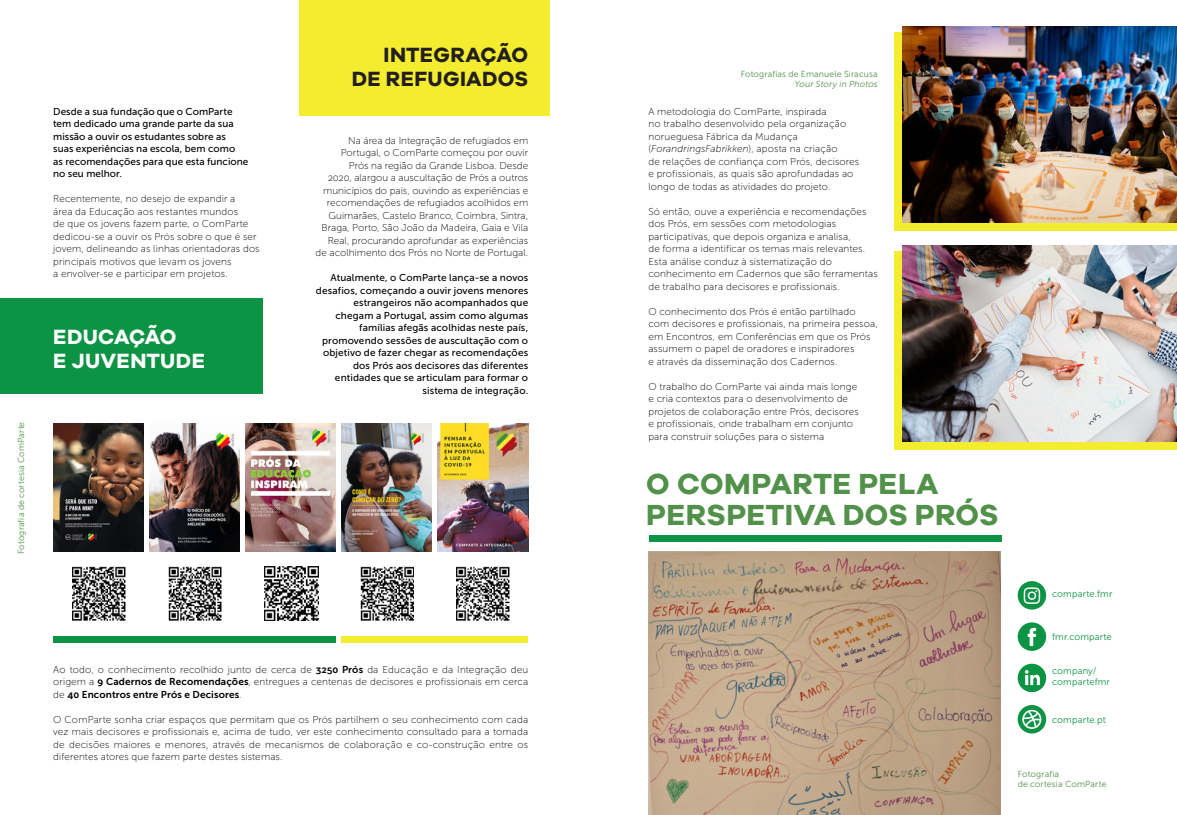
<style>
.page{position:relative;width:1177px;height:815px;background:#fff}
.page>*{position:absolute;margin:0;border:0;box-sizing:border-box;transform-origin:0 0}
.t1{font:700 30px/31.2px "Galyon";letter-spacing:.005em;color:#52914a}
.t2{font:700 21.25px/23.8px "Galyon";letter-spacing:.015em;color:#231f20;text-align:right}
.t3{font:700 21.25px/23.8px "Galyon";letter-spacing:.01em;color:#fff}
.t4{font:10px/12.5px "Museo Sans 100";letter-spacing:.01em;color:#000}
.t5{font:10px/12.5px "Museo Sans 500";letter-spacing:.01em;color:#000}
.t6{font:9.38px/11.2px "Museo Sans 300";letter-spacing:.015em;color:#0d9344}
.CorpoTExtoOk{font:8.75px/10px "Museo Sans 300";letter-spacing:.015em;color:#52914a;text-align:right}
.s1{font-family:"Museo Sans 700"}
.s2{font-style:italic}
</style>
<div class="page">
<div style="left:299px;top:0;width:250px;height:115px;background:#f4ed2f"></div>
<div style="left:0;top:298px;width:262px;height:96px;background:#0d9344"></div>
<img style="left:53px;top:424px;width:91px;height:128px">
<img style="left:149px;top:424px;width:91px;height:128px">
<img style="left:245px;top:424px;width:91px;height:128px">
<img style="left:341px;top:424px;width:91px;height:128px">
<img style="left:437px;top:424px;width:91px;height:127px">
<div style="left:342px;top:636px;width:186px;height:7px;background:#f4ed2f"></div>
<div style="left:53px;top:636px;width:283px;height:7px;background:#0d9344"></div>
<div style="left:648px;top:535px;width:353px;height:7px;background:#0d9344"></div>
<img style="left:72px;top:567px;width:53px;height:53px">
<img style="left:168px;top:567px;width:53px;height:53px">
<img style="left:265px;top:567px;width:53px;height:53px">
<img style="left:360px;top:567px;width:54px;height:53px">
<img style="left:456px;top:567px;width:53px;height:53px">
<div style="left:894px;top:32px;width:282px;height:199px;background:#f4ed2f"></div>
<div style="left:894px;top:252px;width:282px;height:198px;background:#f4ed2f"></div>
<img style="left:902px;top:27px;width:274px;height:196px">
<img style="left:902px;top:246px;width:274px;height:196px">
<img style="left:648px;top:551px;width:352px;height:264px">
<svg style="left:1017px;top:622px;width:29px;height:29px"></svg>
<svg style="left:1017px;top:581px;width:29px;height:29px"></svg>
<svg style="left:1017px;top:664px;width:29px;height:28px"></svg>
<svg style="left:1017px;top:705px;width:29px;height:28px"></svg>
<p class="CorpoTExtoOk" style="left:16px;top:554px;width:134px;rotate:-90deg">Fotografia de cortesia ComParte</p>
<p class="t5" style="left:53px;top:105px;width:197px">Desde a sua fundação que o ComParte tem dedicado uma grande parte da sua missão a ouvir os estudantes sobre as suas experiências na escola, bem como<br>as recomendações para que esta funcione no seu melhor.</p>
<p class="t4" style="left:53px;top:193px;width:208px">Recentemente, no desejo de expandir a<br>área da Educação aos restantes mundos<br>de que os jovens fazem parte, o ComParte dedicou-se a ouvir os Prós sobre o que é ser jovem, delineando as linhas orientadoras dos principais motivos que levam os jovens<br>a envolver-se e participar em projetos.</p>
<p class="t3" style="left:53px;top:324px;width:153px">EDUCAÇÃO<br>E JUVENTUDE</p>
<p class="t2" style="left:351px;top:43px;width:178px">INTEGRAÇÃO<br>DE REFUGIADOS</p>
<p class="t4" style="left:315px;top:134px;width:214px;text-align:right">Na área da Integração de refugiados em Portugal, o ComParte começou por ouvir<br>Prós na região da Grande Lisboa. Desde<br>2020, alargou a auscultação de Prós a outros municípios do país, ouvindo as experiências e recomendações de refugiados acolhidos em Guimarães, Castelo Branco, Coimbra, Sintra, Braga, Porto, São João da Madeira, Gaia e Vila Real, procurando aprofundar as experiências de acolhimento dos Prós no Norte de Portugal.</p>
<p class="t5" style="left:316px;top:272px;width:214px;text-align:right">Atualmente, o ComParte lança-se a novos desafios, começando a ouvir jovens menores estrangeiros não acompanhados que chegam a Portugal, assim como algumas famílias afegãs acolhidas neste país, promovendo sessões de auscultação com o objetivo de fazer chegar as recomendações dos Prós aos decisores das diferentes entidades que se articulam para formar o sistema de integração.</p>
<p class="t4" style="left:53px;top:663px;width:476px;text-align:justify">Ao todo, o conhecimento recolhido junto de cerca de <span class="s1">3250 Prós</span> da Educação e da Integração deu origem a <span class="s1">9 Cadernos de Recomendações</span>, entregues a centenas de decisores e profissionais em cerca de <span class="s1">40 Encontros entre Prós e Decisores</span>.</p>
<p class="t4" style="left:53px;top:713px;width:476px;text-align:justify">O ComParte sonha criar espaços que permitam que os Prós partilhem o seu conhecimento com cada vez mais decisores e profissionais e, acima de tudo, ver este conhecimento consultado para a tomada de decisões maiores e menores, através de mecanismos de colaboração e co-construção entre os diferentes atores que fazem parte destes sistemas.</p>
<p class="CorpoTExtoOk" style="left:740px;top:69px;width:139px">Fotografias de Emanuele Siracusa<br><span class="s2">Your Story in Photos</span></p>
<p class="t4" style="left:648px;top:105px;width:212px">A metodologia do ComParte, inspirada<br>no trabalho desenvolvido pela organização norueguesa Fábrica da Mudança (<span class="s2">ForandringsFabrikken</span>), aposta na criação<br>de relações de confiança com Prós, decisores e profissionais, as quais são aprofundadas ao longo de todas as atividades do projeto.</p>
<p class="t4" style="left:648px;top:205px;width:231px">Só então, ouve a experiência e recomendações dos Prós, em sessões com metodologias participativas, que depois organiza e analisa,<br>de forma a identificar os temas mais relevantes.<br>Esta análise conduz à sistematização do conhecimento em Cadernos que são ferramentas de trabalho para decisores e profissionais.</p>
<p class="t4" style="left:648px;top:305px;width:231px">O conhecimento dos Prós é então partilhado com decisores e profissionais, na primeira pessoa, em Encontros, em Conferências em que os Prós assumem o papel de oradores e inspiradores<br>e através da disseminação dos Cadernos.</p>
<p class="t4" style="left:648px;top:380px;width:212px">O trabalho do ComParte vai ainda mais longe e cria contextos para o desenvolvimento de projetos de colaboração entre Prós, decisores e profissionais, onde trabalham em conjunto para construir soluções para o sistema</p>
<p class="t1" style="left:646px;top:467px;width:354px">O COMPARTE PELA<br>PERSPETIVA DOS PRÓS</p>
<p class="t6" style="left:1052px;top:588px;width:62px">comparte.fmr</p>
<p class="t6" style="left:1052px;top:631px;width:61px">fmr.comparte</p>
<p class="t6" style="left:1052px;top:665px;width:59px">company/ compartefmr</p>
<p class="t6" style="left:1052px;top:714px;width:55px">comparte.pt</p>
<p class="CorpoTExtoOk" style="left:1017px;top:769px;width:90px;text-align:left">Fotografia<br>de cortesia ComParte</p>
</div>
